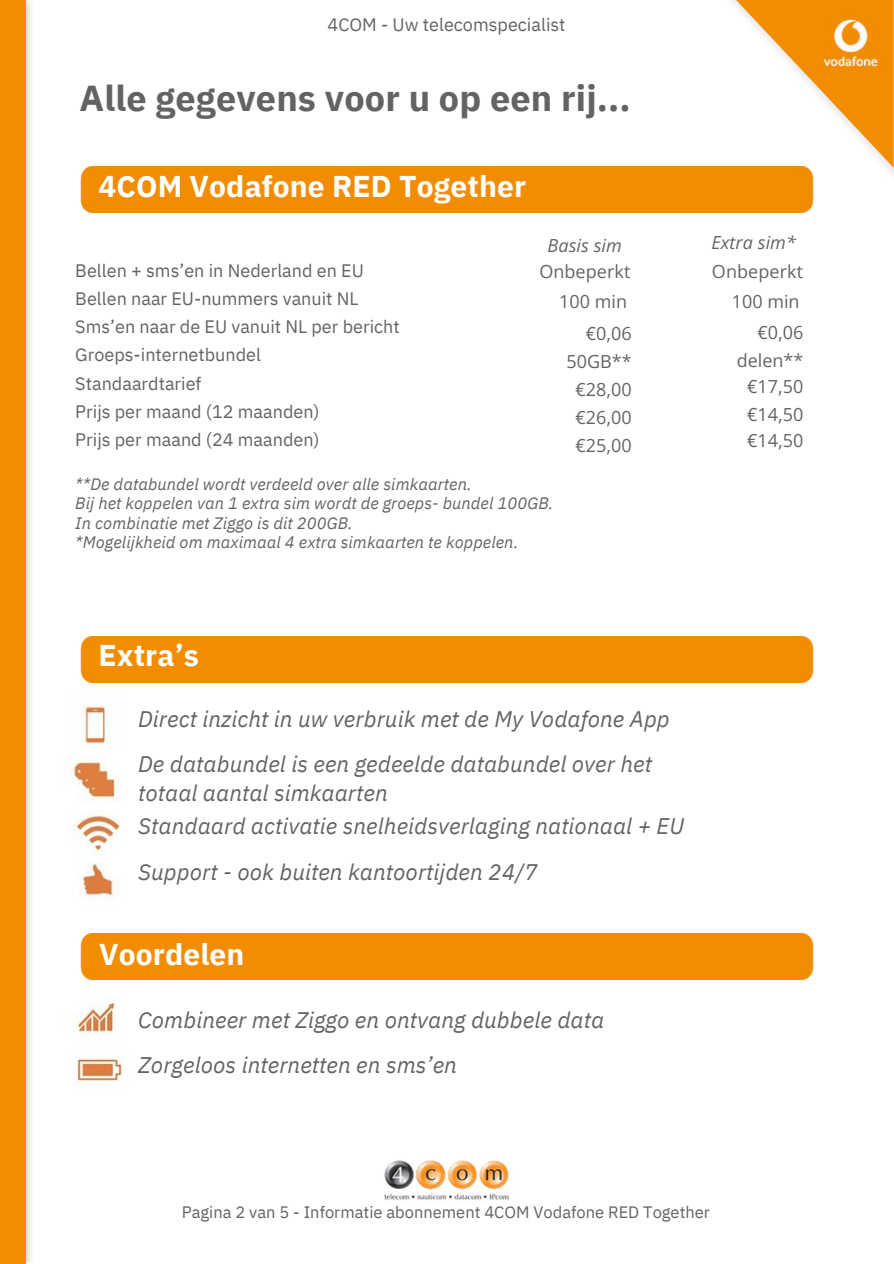
<style>
.page{position:relative;width:894px;height:1264px;background:#fff}
.page>*{position:absolute;margin:0;border:0;box-sizing:border-box;transform-origin:0 0}
.t1{font:700 36px "IBM Plex Sans";letter-spacing:.005em;color:#636363}
.t2{font:700 30px "IBM Plex Sans";letter-spacing:.005em;color:#fff}
.t3{font:italic 22.5px/45px "IBM Plex Sans";letter-spacing:.005em;color:#636363}
.t4{font:18px/28.2px "IBM Plex Sans";color:#636363}
.t5{font:18px/28.2px "Open Sans";color:#636363;text-align:right}
.t6{font:italic 18px "Open Sans";letter-spacing:.005em;color:#636363}
.t7{font:italic 16.5px/19.2px "IBM Plex Sans";letter-spacing:.005em;color:#636363}
.t8{font:16.5px "IBM Plex Sans";color:#636363}
</style>
<div class="page">
<div style="left:80px;top:166px;width:734px;height:46px;background:#f28c00"></div>
<div style="left:80px;top:933px;width:734px;height:46px;background:#f28c00"></div>
<div style="left:80px;top:636px;width:734px;height:46px;background:#f28c00"></div>
<img style="left:722px;top:0;width:170px;height:183px">
<svg style="left:735px;top:0;width:158px;height:168px"></svg>
<img style="left:75px;top:997px;width:48px;height:87px">
<img style="left:83px;top:705px;width:27px;height:40px">
<img style="left:79px;top:862px;width:38px;height:35px">
<img style="left:68px;top:812px;width:52px;height:43px">
<img style="left:63px;top:761px;width:56px;height:41px">
<img style="left:25px;top:0;width:6px;height:1261px">
<div style="left:0;top:0;width:25px;height:1263px;background:#f28c00"></div>
<img style="left:384px;top:1160px;width:125px;height:40px">
<img style="left:816px;top:13px;width:68px;height:60px">
<p class="t4" style="left:327px;top:9px;width:239px">4COM - Uw telecomspecialist</p>
<h1 class="t1" style="left:80px;top:70px;width:552px">Alle gegevens voor u op een rij...</h1>
<h2 class="t2" style="left:98px;top:162px;width:429px">4COM Vodafone RED Together</h2>
<p class="t4" style="left:75px;top:255px;width:326px">Bellen + sms’en in Nederland en EU<br>Bellen naar EU-nummers vanuit NL<br>Sms’en naar de EU vanuit NL per bericht<br>Groeps-internetbundel<br>Standaardtarief<br>Prijs per maand (12 maanden)<br>Prijs per maand (24 maanden)</p>
<p class="t6" style="left:547px;top:233px;width:76px">Basis sim</p>
<p class="t5" style="left:539px;top:256px;width:93px;line-height:30.3px">Onbeperkt<br>100 min</p>
<p class="t5" style="left:566px;top:318px;width:67px">€0,06<br>50GB** €28,00 €26,00 €25,00</p>
<p class="t7" style="left:75px;top:473px;width:479px">**De databundel wordt verdeeld over alle simkaarten.<br>Bij het koppelen van 1 extra sim wordt de groeps- bundel 100GB.<br>In combinatie met Ziggo is dit 200GB.<br>*Mogelijkheid om maximaal 4 extra simkaarten te koppelen.</p>
<p class="t6" style="left:711px;top:229px;width:86px">Extra sim*</p>
<p class="t5" style="left:711px;top:256px;width:93px;line-height:30.6px">Onbeperkt<br>100 min €0,06</p>
<p class="t5" style="left:736px;top:347px;width:68px;line-height:25.8px;text-align:center">delen** €17,50</p>
<p class="t5" style="left:747px;top:401px;width:58px;line-height:25.8px;text-align:left">€14,50 €14,50</p>
<h2 class="t2" style="left:98px;top:631px;width:102px">Extra’s</h2>
<p class="t3" style="left:138px;top:695px;width:533px">Direct inzicht in uw verbruik met de My Vodafone App<br>De databundel is een gedeelde databundel over het</p>
<p class="t3" style="left:138px;top:773px;width:547px;line-height:33.8px">totaal aantal simkaarten<br>Standaard activatie snelheidsverlaging nationaal + EU</p>
<p class="t3" style="left:138px;top:848px;width:401px">Support - ook buiten kantoortijden 24/7</p>
<h2 class="t2" style="left:99px;top:930px;width:147px">Voordelen</h2>
<p class="t3" style="left:138px;top:995px;width:467px">Combineer met Ziggo en ontvang dubbele data<br>Zorgeloos internetten en sms’en</p>
<p class="t8" style="left:182px;top:1199px;width:529px">Pagina 2 van 5 - Informatie abonnement 4COM Vodafone RED Together</p>
</div>
